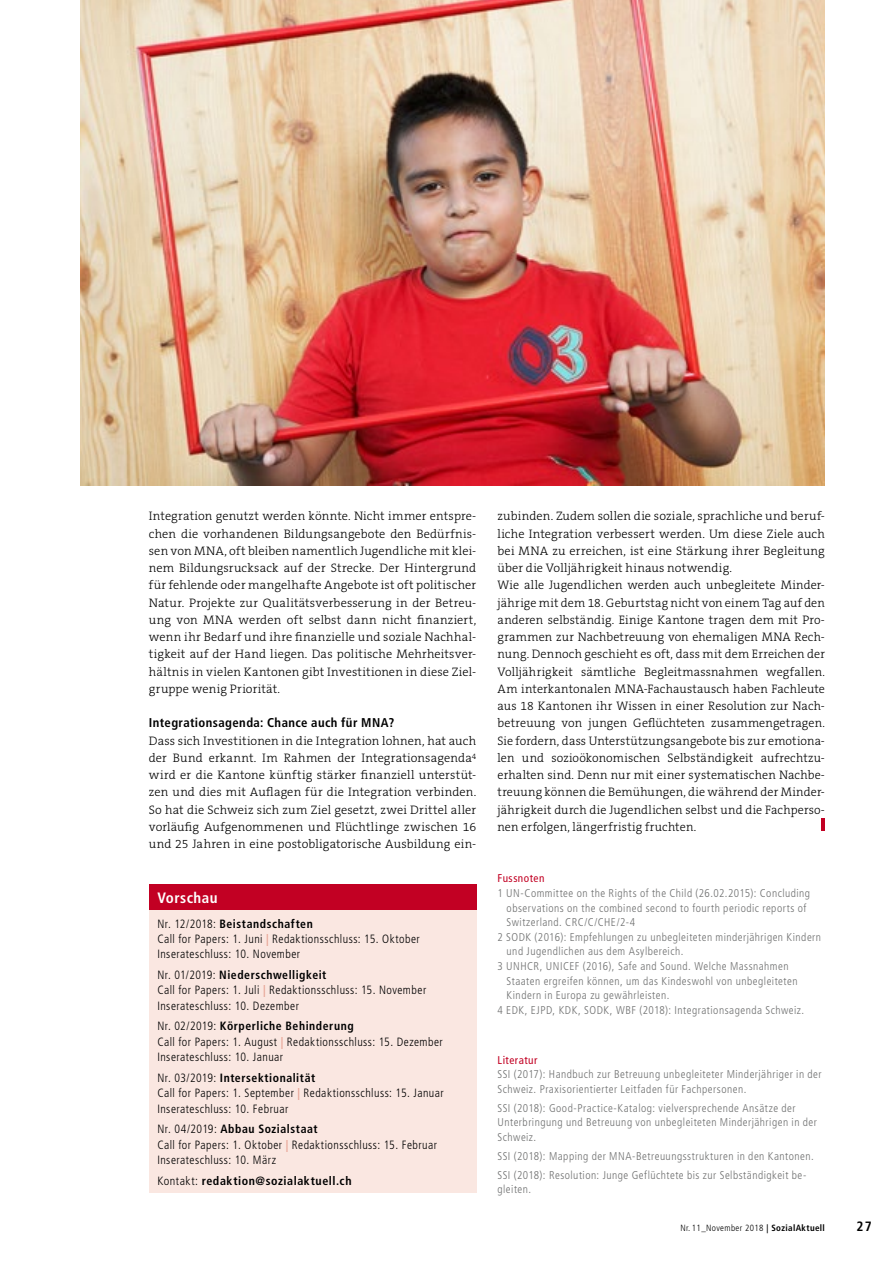
<style>
.page{position:relative;width:893px;height:1263px;background:#fff}
.page>*{position:absolute;margin:0;border:0;box-sizing:border-box;transform-origin:0 0}
.t1{font:700 condensed 15px "Frutiger";letter-spacing:.03em;color:#fff}
.t2{font:700 condensed 13.5px "Frutiger";color:#000}
.t3{font:700 condensed 12.75px "Frutiger";letter-spacing:.03em;color:#000}
.t4{font:300 12.3px/17.2px "The Serif B W3";letter-spacing:.01em;color:#000;text-align:justify}
.t5{font:300 condensed 12px/15.5px "Frutiger";letter-spacing:.04em;color:#000}
.t6{font:700 condensed 12px "Frutiger";letter-spacing:.045em;color:#000}
.t7{font:300 condensed 11.25px/14.7px "Frutiger";letter-spacing:.04em;color:#6f7070}
.t8{font:condensed 11.25px "Frutiger";letter-spacing:.045em;color:#c20023}
.t9{font:300 condensed 9px "Frutiger";letter-spacing:.04em;color:#000}
.s1{font-weight:700}
.s2{font-weight:700;color:#e7a293}
.s3{font-weight:300}
</style>
<div class="page">
<svg style="left:822px;top:818px;width:3px;height:13px"></svg>
<div style="left:149px;top:884px;width:327px;height:309px;background:#fae7e1"></div>
<div style="left:149px;top:884px;width:327px;height:26px;background:#c20023"></div>
<img style="left:81px;top:0;width:744px;height:486px">
<p class="t4" style="left:149px;top:508px;width:329px">Integration genutzt werden könnte. Nicht immer entspre&shy;chen die vorhandenen Bildungsangebote den Bedürfnis&shy;sen von MNA, oft bleiben namentlich Jugendliche mit klei&shy;nem Bildungsrucksack auf der Strecke. Der Hintergrund für fehlende oder mangelhafte Angebote ist oft politischer Natur. Projekte zur Qualitätsverbesserung in der Betreu&shy;ung von MNA werden oft selbst dann nicht finanziert, wenn ihr Bedarf und ihre finanzielle und soziale Nachhal&shy;tigkeit auf der Hand liegen. Das politische Mehrheitsver&shy;hältnis in vielen Kantonen gibt Investitionen in diese Ziel&shy;gruppe wenig Priorität.</p>
<p class="t3" style="left:149px;top:715px;width:247px">Integrationsagenda: Chance auch für MNA?</p>
<p class="t4" style="left:149px;top:732px;width:329px">Dass sich Investitionen in die Integration lohnen, hat auch der Bund erkannt. Im Rahmen der Integrationsagenda<sup>4 </sup>wird er die Kantone künftig stärker finanziell unterstüt&shy;zen und dies mit Auflagen für die Integration verbinden.<br>So hat die Schweiz sich zum Ziel gesetzt, zwei Drittel aller vorläufig Aufgenommenen und Flüchtlinge zwischen 16 und 25 Jahren in eine postobligatorische Ausbildung ein-</p>
<p class="t1" style="left:157px;top:889px;width:62px">Vorschau</p>
<p class="t5" style="left:157px;top:916px;width:264px">Nr. 12/2018: <span class="s1">Beistandschaften<br></span>Call for Papers: 1. Juni <span class="s2">|</span> Redaktionsschluss: 15. Oktober<br>Inserateschluss: 10. November</p>
<p class="t5" style="left:157px;top:967px;width:270px">Nr. 01/2019: <span class="s1">Niederschwelligkeit<br></span>Call for Papers: 1. Juli <span class="s2">|</span> Redaktionsschluss: 15. November<br>Inserateschluss: 10. Dezember</p>
<p class="t5" style="left:157px;top:1019px;width:287px">Nr. 02/2019: <span class="s1">Körperliche Behinderung<br></span>Call for Papers: 1. August <span class="s2">|</span> Redaktionsschluss: 15. Dezember<br>Inserateschluss: 10. Januar</p>
<p class="t5" style="left:157px;top:1070px;width:288px">Nr. 03/2019: <span class="s1">Intersektionalität<br></span>Call for Papers: 1. September <span class="s2">|</span> Redaktionsschluss: 15. Januar<br>Inserateschluss: 10. Februar</p>
<p class="t5" style="left:157px;top:1121px;width:281px">Nr. 04/2019: <span class="s1">Abbau Sozialstaat<br></span>Call for Papers: 1. Oktober <span class="s2">|</span> Redaktionsschluss: 15. Februar<br>Inserateschluss: 10. März</p>
<p class="t6" style="left:157px;top:1173px;width:196px"><span class="s3">Kontakt:</span> redaktion@sozialaktuell.ch</p>
<p class="t4" style="left:497px;top:508px;width:329px;text-align:left">zubinden. Zudem sollen die soziale, sprachliche und beruf&shy;liche Integration verbessert werden. Um diese Ziele auch bei MNA zu erreichen, ist eine Stärkung ihrer Begleitung über die Volljährigkeit hinaus notwendig.<br>Wie alle Jugendlichen werden auch unbegleitete Minder&shy;jährige mit dem 18. Geburtstag nicht von einem Tag auf den anderen selbständig. Einige Kantone tragen dem mit Pro&shy;grammen zur Nachbetreuung von ehemaligen MNA Rech&shy;nung. Dennoch geschieht es oft, dass mit dem Erreichen der Volljährigkeit sämtliche Begleitmassnahmen wegfallen.<br>Am interkantonalen MNA-Fachaustausch haben Fachleute aus 18 Kantonen ihr Wissen in einer Resolution zur Nach&shy;betreuung von jungen Geflüchteten zusammengetragen.<br>Sie fordern, dass Unterstützungsangebote bis zur emotiona&shy;len und sozioökonomischen Selbständigkeit aufrechtzu&shy;erhalten sind. Denn nur mit einer systematischen Nachbe&shy;treuung können die Bemühungen, die während der Minder&shy;jährigkeit durch die Jugendlichen selbst und die Fachperso&shy;nen erfolgen, längerfristig fruchten.</p>
<p class="t8" style="left:497px;top:872px;width:48px">Fussnoten</p>
<p class="t7" style="left:497px;top:886px;width:314px">1 UN-Committee on the Rights of the Child (26.02.2015): Concluding</p>
<p class="t7" style="left:507px;top:900px;width:301px">observations on the combined second to fourth periodic reports of</p>
<p class="t7" style="left:507px;top:915px;width:130px">Switzerland. CRC/C/CHE/2-4</p>
<p class="t7" style="left:497px;top:930px;width:325px">2 SODK (2016): Empfehlungen zu unbegleiteten minderjährigen Kindern</p>
<p class="t7" style="left:507px;top:944px;width:178px">und Jugendlichen aus dem Asylbereich.</p>
<p class="t7" style="left:497px;top:959px;width:293px">3 UNHCR, UNICEF (2016), Safe and Sound. Welche Massnahmen</p>
<p class="t7" style="left:507px;top:974px;width:292px">Staaten ergreifen können, um das Kindeswohl von unbegleiteten</p>
<p class="t7" style="left:507px;top:988px;width:164px">Kindern in Europa zu gewährleisten.</p>
<p class="t7" style="left:497px;top:1003px;width:308px">4 EDK, EJPD, KDK, SODK, WBF (2018): Integrationsagenda Schweiz.</p>
<p class="t8" style="left:497px;top:1053px;width:42px">Literatur</p>
<p class="t7" style="left:497px;top:1067px;width:326px">SSI (2017): Handbuch zur Betreuung unbegleiteter Minderjähriger in der<br>Schweiz. Praxisorientierter Leitfaden für Fachpersonen.</p>
<p class="t7" style="left:497px;top:1101px;width:321px">SSI (2018): Good-Practice-Katalog: vielversprechende Ansätze der<br>Unterbringung und Betreuung von unbegleiteten Minderjährigen in der<br>Schweiz.</p>
<p class="t7" style="left:497px;top:1147px;width:318px;line-height:18.9px">SSI (2018): Mapping der MNA-Betreuungsstrukturen in den Kantonen.<br>SSI (2018): Resolution: Junge Geflüchtete bis zur Selbständigkeit be-</p>
<p class="t7" style="left:497px;top:1182px;width:35px">gleiten.</p>
<p class="t9" style="left:681px;top:1222px;width:146px">Nr. 11_November 2018 <span class="s1">| SozialAktuell</span></p>
<p class="t2" style="left:856px;top:1218px;width:17px">27</p>
</div>
